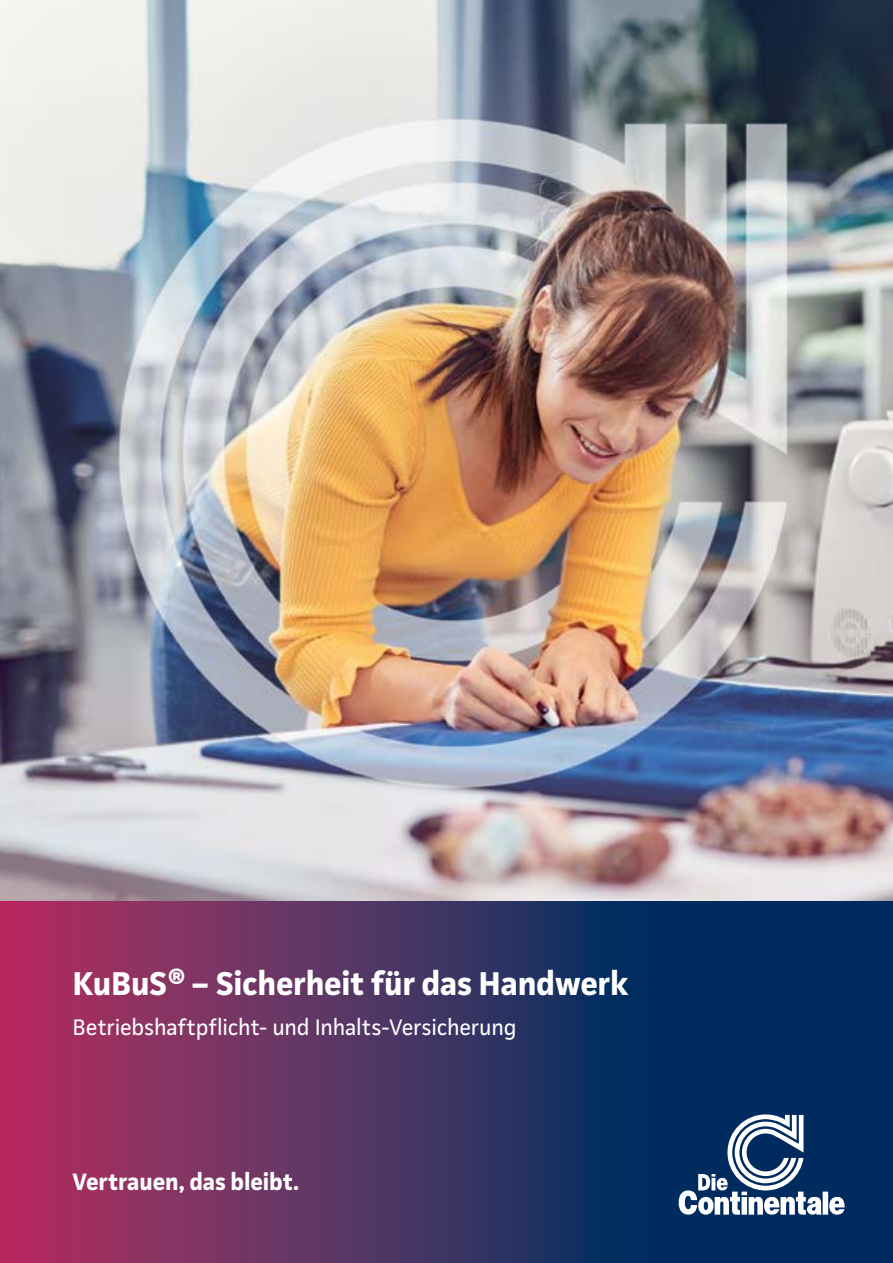
<style>
.page{position:relative;width:893px;height:1263px;background:#fff}
.page>*{position:absolute;margin:0;border:0;box-sizing:border-box;transform-origin:0 0}
.t1{font:700 33px "Continentale Pro";letter-spacing:-.005em;color:#fff}
.t2{font:700 23.7px "Continentale Pro";color:#fff}
.t3{font:22.5px "Continentale Pro";letter-spacing:-.005em;color:#fff}
</style>
<div class="page">
<div style="left:0;top:900px;width:651px;height:363px;background:linear-gradient(to right,#b93162,#003463)"></div>
<div style="left:651px;top:900px;width:242px;height:363px;background:#002b5f"></div>
<svg style="left:679px;top:1114px;width:166px;height:100px"></svg>
<img style="left:0;top:0;width:893px;height:900px">
<h1 class="t1" style="left:73px;top:963px;width:557px">KuBuS® – Sicherheit für das Handwerk</h1>
<p class="t3" style="left:73px;top:1014px;width:445px">Betriebshaftpflicht- und Inhalts-Versicherung</p>
<p class="t2" style="left:73px;top:1168px;width:228px">Vertrauen, das bleibt.</p>
</div>
